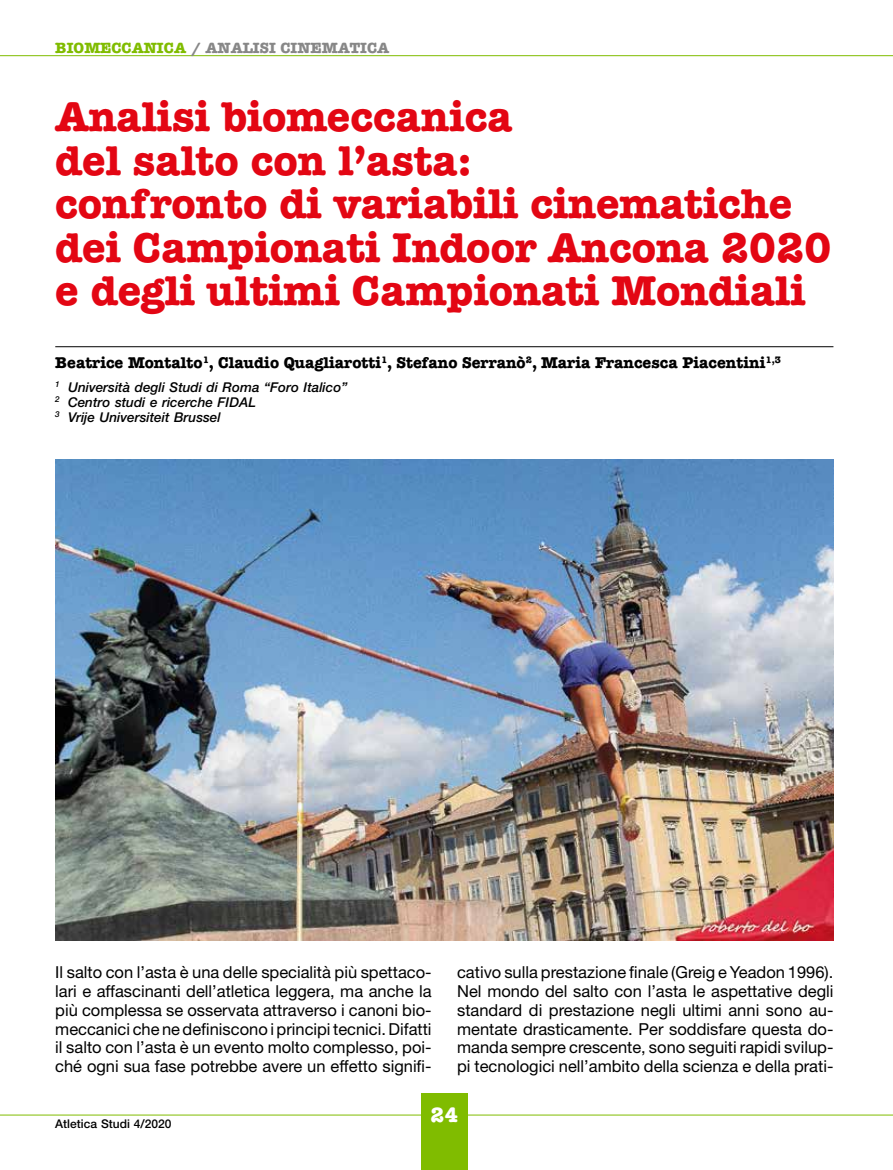
<style>
.page{position:relative;width:893px;height:1170px;background:#fff}
.page>*{position:absolute;margin:0;border:0;box-sizing:border-box;transform-origin:0 0}
.t1{font:700 42px/43.5px "American Typewriter Std";color:#e30613}
.t2{font:700 21px "American Typewriter Std";color:#fff}
.t3{font:16.5px/18.8px "Helvetica Neue LT Std";color:#000;text-align:justify}
.t4{font:700 15.75px "American Typewriter Std";color:#000}
.t5{font:700 15px "American Typewriter Std";color:#878787}
.t6{font:italic 500 13.5px/15px "Helvetica Neue LT Std";color:#000}
.t7{font:500 12px "Helvetica Neue LT Std";color:#000}
.s1{color:#80bc00}
</style>
<div class="page">
<hr style="left:0;top:55px;width:893px;height:1px;background:#80bc00">
<hr style="left:0;top:1114px;width:893px;height:1px;background:#80bc00">
<div style="left:421px;top:1093px;width:47px;height:76px;background:#80bc00"></div>
<img style="left:55px;top:459px;width:778px;height:481px">
<hr style="left:55px;top:346px;width:778px;height:1px;background:#000">
<p class="t5" style="left:55px;top:39px;width:335px"><span class="s1">BIOMECCANICA</span> / ANALISI CINEMATICA</p>
<h1 class="t1" style="left:55px;top:95px;width:778px">Analisi biomeccanica<br>del salto con l’asta:<br>confronto di variabili cinematiche dei Campionati Indoor Ancona 2020 e degli ultimi Campionati Mondiali</h1>
<p class="t4" style="left:55px;top:354px;width:727px">Beatrice Montalto<sup>1</sup>, Claudio Quagliarotti<sup>1</sup>, Stefano Serranò<sup>2</sup>, Maria Francesca Piacentini<sup>1,3</sup></p>
<p class="t6" style="left:55px;top:379px;width:294px"><sup>1</sup> Università degli Studi di Roma “Foro Italico”<br><sup>2</sup> Centro studi e ricerche FIDAL<br><sup>3</sup> Vrije Universiteit Brussel</p>
<p class="t3" style="left:55px;top:962px;width:378px">Il salto con l’asta è una delle specialità più spettaco&shy;lari e affascinanti dell’atletica leggera, ma anche la più complessa se osservata attraverso i canoni bio&shy;meccanici che ne definiscono i principi tecnici. Difatti il salto con l’asta è un evento molto complesso, poi&shy;ché ogni sua fase potrebbe avere un effetto signifi-</p>
<p class="t3" style="left:457px;top:962px;width:378px">cativo sulla prestazione finale (Greig e Yeadon 1996).<br>Nel mondo del salto con l’asta le aspettative degli standard di prestazione negli ultimi anni sono au&shy;mentate drasticamente. Per soddisfare questa do&shy;manda sempre crescente, sono seguiti rapidi svilup&shy;pi tecnologici nell’ambito della scienza e della prati-</p>
<p class="t7" style="left:55px;top:1115px;width:118px">Atletica Studi 4/2020</p>
<p class="t2" style="left:430px;top:1102px;width:29px">24</p>
</div>
